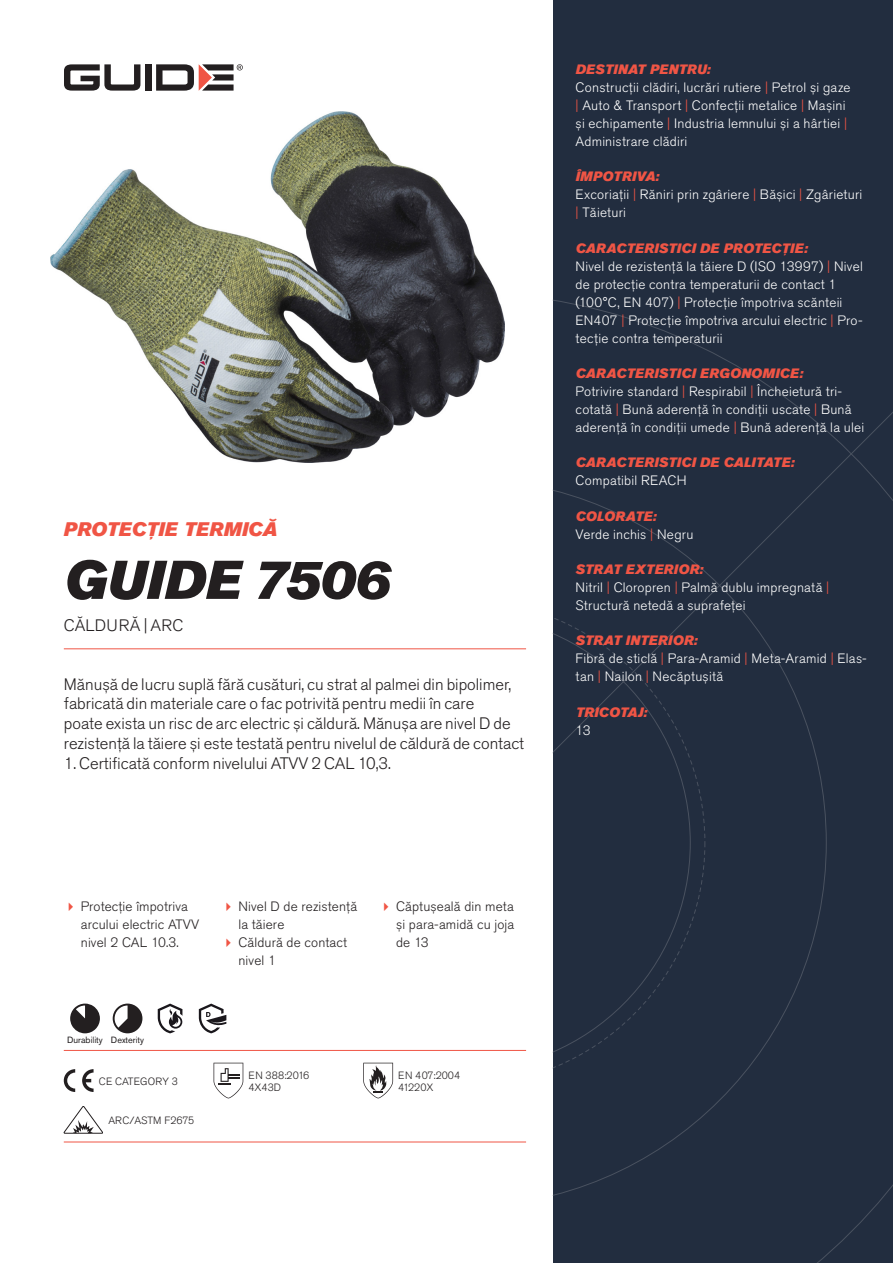
<style>
.page{position:relative;width:893px;height:1263px;background:#fff}
.page>*{position:absolute;margin:0;border:0;box-sizing:border-box;transform-origin:0 0}
.Rubrik{font:italic 54px "Akzidenz Grotesk Pro Super";color:#231f20}
.Överrubrik{font:italic 19.5px "Akzidenz Grotesk Pro Super";letter-spacing:-.005em;color:#f05545}
.Ingress{font:300 16.5px/19.8px "Akzidenz Grotesk Pro";color:#231f20}
.Product_-_AltSegment{font:300 16.5px "Akzidenz Grotesk Pro";letter-spacing:.02em;color:#231f20}
.Produkt_-_Brödtext{font:300 13.5px/18px "Akzidenz Grotesk Pro";letter-spacing:.02em;color:#fff}
.Produkt_-_Namn{font:italic 13.5px "Akzidenz Grotesk Pro Super";letter-spacing:.01em;color:#f05545}
.t1{font:300 13.5px/18px "Akzidenz Grotesk Pro";letter-spacing:.01em;color:#231f20}
.t2{font:300 10.5px "Akzidenz Grotesk Pro";color:#231f20}
.Produkt_-_Egenskaper{font:9px "Akzidenz Grotesk Pro";color:#231f20}
.s1{color:#f05545}
</style>
<div class="page">
<div style="left:145px;top:64px;width:7px;height:27px;background:#231f20"></div>
<svg style="left:156px;top:64px;width:87px;height:27px"></svg>
<svg style="left:64px;top:64px;width:76px;height:27px"></svg>
<div style="left:553px;top:0;width:340px;height:1263px;background:#222d3f"></div>
<svg style="left:553px;top:300px;width:340px;height:963px"></svg>
<hr style="left:64px;top:1050px;width:462px;height:1px;background:#f05545">
<hr style="left:64px;top:1142px;width:462px;height:1px;background:#f05545">
<svg style="left:70px;top:1003px;width:30px;height:30px"></svg>
<svg style="left:113px;top:1003px;width:29px;height:30px"></svg>
<svg style="left:158px;top:1003px;width:24px;height:30px"></svg>
<svg style="left:199px;top:1003px;width:27px;height:30px"></svg>
<svg style="left:64px;top:1069px;width:11px;height:23px"></svg>
<svg style="left:82px;top:1069px;width:12px;height:23px"></svg>
<svg style="left:214px;top:1063px;width:29px;height:35px"></svg>
<svg style="left:363px;top:1063px;width:30px;height:35px"></svg>
<svg style="left:64px;top:1106px;width:39px;height:27px"></svg>
<img style="left:51px;top:111px;width:453px;height:352px">
<hr style="left:64px;top:648px;width:462px;height:1px;background:#f05545">
<p class="Överrubrik" style="left:64px;top:517px;width:215px">PROTECȚIE TERMICĂ</p>
<p class="Rubrik" style="left:64px;top:545px;width:327px">GUIDE 7506</p>
<p class="Product_-_AltSegment" style="left:64px;top:615px;width:121px">CĂLDURĂ | ARC</p>
<p class="Ingress" style="left:64px;top:674px;width:462px">Mănușă de lucru suplă fără cusături, cu strat al palmei din bipolimer, fabricată din materiale care o fac potrivită pentru medii în care<br>poate exista un risc de arc electric și căldură. Mănușa are nivel D de rezistență la tăiere și este testată pentru nivelul de căldură de contact</p>
<p class="Ingress" style="left:64px;top:753px;width:329px">1. Certificată conform nivelului ATVV 2 CAL 10,3.</p>
<p class="Produkt_-_Namn" style="left:576px;top:60px;width:136px">DESTINAT PENTRU:</p>
<p class="Produkt_-_Brödtext" style="left:576px;top:78px;width:276px">Construcții clădiri, lucrări rutiere <span class="s1">|</span> Petrol și gaze <span class="s1">|</span> Auto &amp; Transport <span class="s1">|</span> Confecții metalice <span class="s1">|</span> Mașini și echipamente <span class="s1">|</span> Industria lemnului și a hârtiei <span class="s1">| </span>Administrare clădiri</p>
<p class="Produkt_-_Namn" style="left:576px;top:168px;width:85px">ÎMPOTRIVA:</p>
<p class="Produkt_-_Brödtext" style="left:576px;top:186px;width:288px">Excoriații <span class="s1">|</span> Răniri prin zgâriere <span class="s1">|</span> Bășici <span class="s1">|</span> Zgârieturi <span class="s1">|</span> Tăieturi</p>
<p class="Produkt_-_Namn" style="left:576px;top:239px;width:234px">CARACTERISTICI DE PROTECȚIE:</p>
<p class="Produkt_-_Brödtext" style="left:576px;top:257px;width:289px">Nivel de rezistență la tăiere D (ISO 13997) <span class="s1">|</span> Nivel de protecție contra temperaturii de contact 1 (100°C, EN 407) <span class="s1">|</span> Protecție împotriva scănteii EN407 <span class="s1">|</span> Protecție împotriva arcului electric <span class="s1">|</span> Pro&shy;tecție contra temperaturii</p>
<p class="Produkt_-_Namn" style="left:576px;top:364px;width:229px">CARACTERISTICI ERGONOMICE:</p>
<p class="Produkt_-_Brödtext" style="left:576px;top:382px;width:290px">Potrivire standard <span class="s1">|</span> Respirabil <span class="s1">|</span> Încheietură tri&shy;cotată <span class="s1">|</span> Bună aderență în condiții uscate <span class="s1">|</span> Bună aderență în condiții umede <span class="s1">|</span> Bună aderență la ulei</p>
<p class="Produkt_-_Namn" style="left:576px;top:454px;width:220px">CARACTERISTICI DE CALITATE:</p>
<p class="Produkt_-_Brödtext" style="left:576px;top:472px;width:113px">Compatibil REACH</p>
<p class="Produkt_-_Namn" style="left:576px;top:507px;width:82px">COLORATE:</p>
<p class="Produkt_-_Brödtext" style="left:576px;top:525px;width:119px">Verde inchis <span class="s1">|</span> Negru</p>
<p class="Produkt_-_Namn" style="left:576px;top:560px;width:129px">STRAT EXTERIOR:</p>
<p class="Produkt_-_Brödtext" style="left:576px;top:578px;width:255px">Nitril <span class="s1">|</span> Cloropren <span class="s1">|</span> Palmă dublu impregnată <span class="s1">|<br></span>Structură netedă a suprafeței</p>
<p class="Produkt_-_Namn" style="left:576px;top:632px;width:123px">STRAT INTERIOR:</p>
<p class="Produkt_-_Brödtext" style="left:576px;top:650px;width:293px">Fibră de sticlă <span class="s1">|</span> Para-Aramid <span class="s1">|</span> Meta-Aramid <span class="s1">|</span> Elas&shy;tan <span class="s1">|</span> Nailon <span class="s1">|</span> Necăptușită</p>
<p class="Produkt_-_Namn" style="left:576px;top:703px;width:73px">TRICOTAJ:</p>
<p class="Produkt_-_Brödtext" style="left:576px;top:721px;width:17px">13</p>
<p class="t1" style="left:81px;top:897px;width:120px">Protecție împotriva arcului electric ATVV nivel 2 CAL 10.3.</p>
<p class="t1" style="left:238px;top:897px;width:120px">Nivel D de rezistență la tăiere</p>
<p class="t1" style="left:238px;top:933px;width:110px">Căldură de contact nivel 1</p>
<p class="Produkt_-_Egenskaper" style="left:67px;top:1034px;width:37px">Durability</p>
<p class="Produkt_-_Egenskaper" style="left:111px;top:1034px;width:35px">Dexterity</p>
<p class="t2" style="left:99px;top:1074px;width:81px">CE CATEGORY 3</p>
<p class="t2" style="left:108px;top:1113px;width:87px">ARC/ASTM F2675</p>
<p class="t2" style="left:248px;top:1068px;width:62px">EN 388:2016</p>
<p class="t2" style="left:248px;top:1080px;width:34px">4X43D</p>
<p class="t1" style="left:396px;top:897px;width:120px;text-align:justify">Căptușeală din meta și para-amidă cu joja de 13</p>
<p class="t2" style="left:398px;top:1068px;width:63px">EN 407:2004</p>
<p class="t2" style="left:398px;top:1080px;width:37px">41220X</p>
</div>
